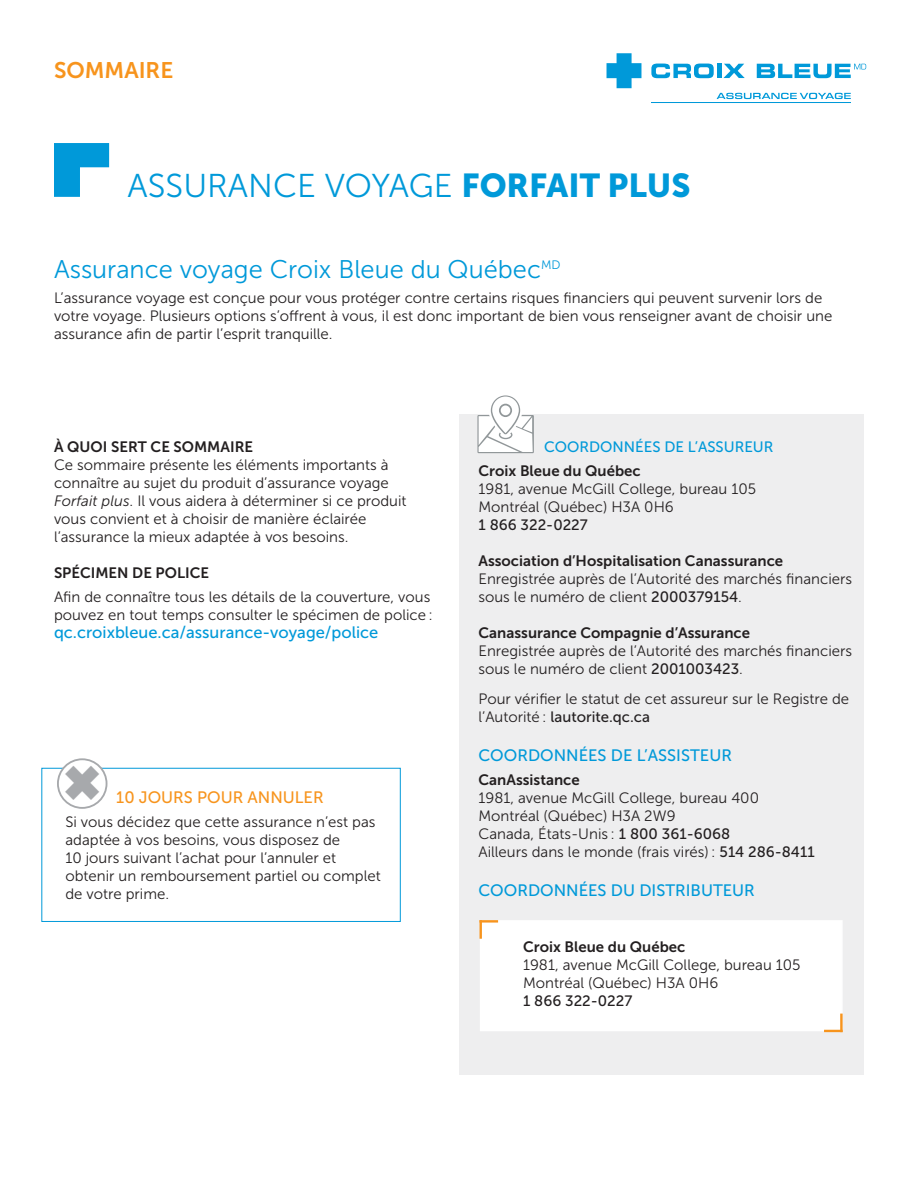
<style>
.page{position:relative;width:918px;height:1188px;background:#fff}
.page>*{position:absolute;margin:0;border:0;box-sizing:border-box;transform-origin:0 0}
.t1{font:33px "Museo Sans 300";color:#0099d9}
.t2{font:25.5px "Museo Sans 300";color:#0099d9}
.t3{font:22.5px "Museo Sans 700";color:#f7941d}
.t4{font:16.5px "Museo Sans 500";color:#0099d9}
.t5{font:16.5px "Museo Sans 500";color:#f7941d}
.t6{font:15px/18px "Museo Sans 300";color:#231f20}
.t7{font:15px "Museo Sans 700";color:#231f20}
.t8{font:15px "Museo Sans 500";color:#231f20}
.t9{font:15px "Museo Sans 500";color:#0099d9}
.s1{font-family:"Museo Sans 900"}
.s2{font-style:italic}
.s3{font-family:"Museo Sans 500"}
.s4{font-family:"Museo Sans 300"}
</style>
<div class="page">
<div style="left:459px;top:414px;width:405px;height:661px;background:#eeeeef"></div>
<div style="left:41px;top:768px;width:360px;height:154px;background:#fff;border:1px solid #0099d9"></div>
<svg style="left:58px;top:759px;width:49px;height:49px"></svg>
<div style="left:57px;top:758px;width:50px;height:51px;border:2px solid #a7a9ac;border-radius:50%"></div>
<svg style="left:607px;top:53px;width:34px;height:35px"></svg>
<svg style="left:651px;top:64px;width:63px;height:14px"></svg>
<hr style="left:717px;top:64px;width:4px;height:14px;background:#0099d9">
<svg style="left:723px;top:64px;width:22px;height:14px"></svg>
<svg style="left:757px;top:64px;width:109px;height:14px"></svg>
<svg style="left:717px;top:93px;width:134px;height:6px"></svg>
<hr style="left:651px;top:102px;width:200px;height:1px;background:#0099d9">
<svg style="left:54px;top:143px;width:55px;height:54px"></svg>
<div style="left:480px;top:920px;width:363px;height:111px;background:#fff"></div>
<hr style="left:480px;top:920px;width:18px;height:3px;background:#f7941d">
<svg style="left:480px;top:923px;width:2px;height:16px"></svg>
<svg style="left:824px;top:1030px;width:16px;height:2px"></svg>
<hr style="left:840px;top:1014px;width:3px;height:18px;background:#f7941d">
<svg style="left:477px;top:395px;width:57px;height:59px"></svg>
<svg style="left:65px;top:766px;width:34px;height:34px"></svg>
<h3 class="t3" style="left:54px;top:58px;width:121px">SOMMAIRE</h3>
<h1 class="t1" style="left:128px;top:168px;width:564px">ASSURANCE VOYAGE <span class="s1">FORFAIT PLUS</span></h1>
<h2 class="t2" style="left:54px;top:255px;width:508px">Assurance voyage Croix Bleue du Québec<sup>MD</sup></h2>
<p class="t6" style="left:54px;top:289px;width:780px">L’assurance voyage est conçue pour vous protéger contre certains risques financiers qui peuvent survenir lors de votre voyage. Plusieurs options s’offrent à vous, il est donc important de bien vous renseigner avant de choisir une assurance afin de partir l’esprit tranquille.</p>
<p class="t7" style="left:54px;top:438px;width:201px">À QUOI SERT CE SOMMAIRE</p>
<p class="t6" style="left:54px;top:456px;width:354px">Ce sommaire présente les éléments importants à connaître au sujet du produit d’assurance voyage <span class="s2">Forfait plus</span>. Il vous aidera à déterminer si ce produit vous convient et à choisir de manière éclairée l’assurance la mieux adaptée à vos besoins.</p>
<p class="t7" style="left:54px;top:564px;width:157px">SPÉCIMEN DE POLICE</p>
<p class="t6" style="left:54px;top:588px;width:380px">Afin de connaître tous les détails de la couverture, vous pouvez en tout temps consulter le spécimen de police :</p>
<p class="t4" style="left:54px;top:623px;width:326px">qc.croixbleue.ca/assurance-voyage/police</p>
<p class="t5" style="left:116px;top:788px;width:209px">10 JOURS POUR ANNULER</p>
<p class="t6" style="left:65px;top:813px;width:317px">Si vous décidez que cette assurance n’est pas adaptée à vos besoins, vous disposez de<br>10 jours suivant l’achat pour l’annuler et obtenir un remboursement partiel ou complet de votre prime.</p>
<p class="t9" style="left:544px;top:438px;width:231px">COORDONNÉES DE L’ASSUREUR</p>
<p class="t7" style="left:479px;top:462px;width:164px">Croix Bleue du Québec</p>
<p class="t6" style="left:479px;top:480px;width:279px">1981, avenue McGill College, bureau 105<br>Montréal (Québec) H3A 0H6</p>
<p class="t8" style="left:479px;top:516px;width:111px">1 866 322-0227</p>
<p class="t7" style="left:479px;top:552px;width:306px">Association d’Hospitalisation Canassurance</p>
<p class="t6" style="left:479px;top:570px;width:375px">Enregistrée auprès de l’Autorité des marchés financiers sous le numéro de client <span class="s3">2000379154</span>.</p>
<p class="t7" style="left:479px;top:624px;width:273px">Canassurance Compagnie d’Assurance</p>
<p class="t6" style="left:479px;top:642px;width:375px">Enregistrée auprès de l’Autorité des marchés financiers sous le numéro de client <span class="s3">2001003423</span>.</p>
<p class="t6" style="left:479px;top:690px;width:372px">Pour vérifier le statut de cet assureur sur le Registre de</p>
<p class="t8" style="left:479px;top:708px;width:173px"><span class="s4">l’Autorité :</span> lautorite.qc.ca</p>
<p class="t4" style="left:478px;top:746px;width:255px">COORDONNÉES DE L’ASSISTEUR</p>
<p class="t7" style="left:478px;top:771px;width:103px">CanAssistance</p>
<p class="t6" style="left:478px;top:789px;width:338px">1981, avenue McGill College, bureau 400<br>Montréal (Québec) H3A 2W9<br>Canada, États-Unis : <span class="s3">1 800 361-6068<br></span>Ailleurs dans le monde (frais virés) : <span class="s3">514 286-8411</span></p>
<p class="t4" style="left:478px;top:881px;width:278px">COORDONNÉES DU DISTRIBUTEUR</p>
<p class="t7" style="left:523px;top:938px;width:164px">Croix Bleue du Québec</p>
<p class="t6" style="left:523px;top:956px;width:279px">1981, avenue McGill College, bureau 105<br>Montréal (Québec) H3A 0H6</p>
<p class="t8" style="left:523px;top:992px;width:111px">1 866 322-0227</p>
</div>
